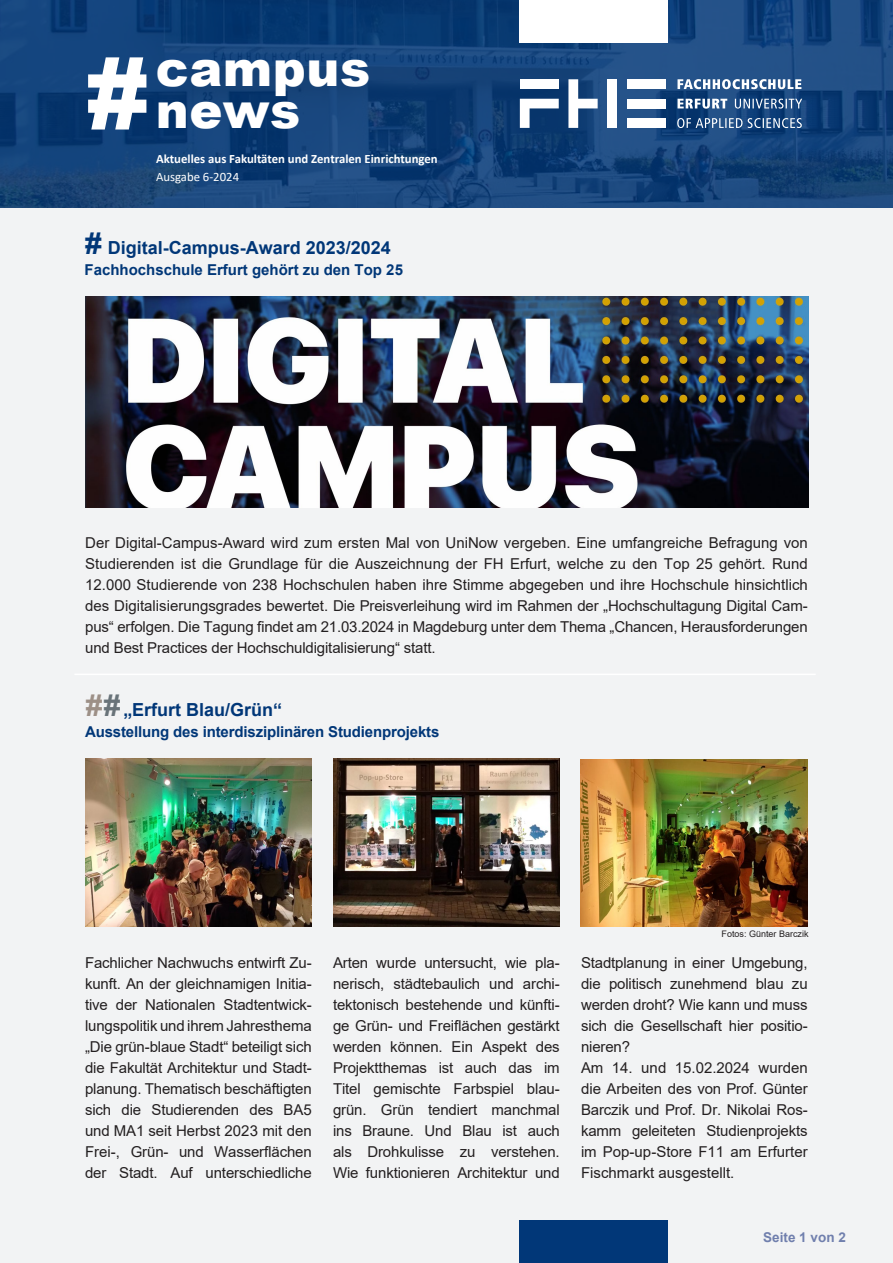
<style>
.page{position:relative;width:893px;height:1263px;background:#fff}
.page>*{position:absolute;margin:0;border:0;box-sizing:border-box;transform-origin:0 0}
.t1{font:900 97.5px "Arial";color:#fff}
.t2{font:900 49.5px "Arial";letter-spacing:.01em;color:#fff}
.t3{font:700 18px "Arial";color:#013778}
.t4{font:15px/21px "Arial";letter-spacing:-.01em;color:#231f20;text-align:justify}
.t5{font:700 15px "Arial";letter-spacing:-.01em;color:#013778}
.t6{font:700 13.5px "Arial";color:#707fad}
.t7{font:700 12.75px "Calibri";color:#fff}
.t8{font:12.75px "Calibri";color:#fff}
.t9{font:9px "Arial";color:#231f20}
.s1{font-size:30px}
.s2{font-size:30px;color:#9d9087}
.s3{font-size:30px;color:#697379}
</style>
<div class="page">
<svg style="left:0;top:0;width:893px;height:208px;background:#134279"></svg>
<div style="left:0;top:208px;width:893px;height:1055px;background:#f2f3f4"></div>
<div style="left:519px;top:0;width:149px;height:43px;background:#fff"></div>
<div style="left:519px;top:1220px;width:149px;height:43px;background:#013778"></div>
<div style="left:627px;top:99px;width:39px;height:9px;background:#fff"></div>
<div style="left:627px;top:79px;width:39px;height:10px;background:#fff"></div>
<div style="left:627px;top:118px;width:39px;height:10px;background:#fff"></div>
<div style="left:607px;top:79px;width:10px;height:49px;background:#fff"></div>
<svg style="left:568px;top:79px;width:30px;height:49px"></svg>
<div style="left:520px;top:79px;width:39px;height:10px;background:#fff"></div>
<svg style="left:520px;top:99px;width:39px;height:29px"></svg>
<svg style="left:677px;top:79px;width:124px;height:10px"></svg>
<svg style="left:677px;top:99px;width:125px;height:10px"></svg>
<svg style="left:677px;top:118px;width:125px;height:10px"></svg>
<hr style="left:74px;top:674px;width:742px;height:1px;background:#fff">
<img style="left:85px;top:759px;width:227px;height:167px">
<img style="left:333px;top:759px;width:227px;height:167px">
<img style="left:580px;top:759px;width:228px;height:167px">
<img style="left:85px;top:296px;width:723px;height:211px">
<p class="t1" style="left:85px;top:23px;width:66px">#</p>
<p class="t2" style="left:156px;top:33px;width:216px">campus</p>
<p class="t2" style="left:156px;top:75px;width:146px">news</p>
<p class="t7" style="left:156px;top:149px;width:283px">Aktuelles aus Fakultäten und Zentralen Einrichtungen</p>
<p class="t8" style="left:156px;top:168px;width:85px">Ausgabe 6-2024</p>
<p class="t3" style="left:85px;top:235px;width:307px"><span class="s1">#</span> Digital-Campus-Award 2023/2024</p>
<p class="t5" style="left:85px;top:259px;width:320px">Fachhochschule Erfurt gehört zu den Top 25</p>
<p class="t4" style="left:85px;top:532px;width:724px">Der Digital-Campus-Award wird zum ersten Mal von UniNow vergeben. Eine umfangreiche Befragung von Studierenden ist die Grundlage für die Auszeichnung der FH Erfurt, welche zu den Top 25 gehört. Rund 12.000 Studierende von 238 Hochschulen haben ihre Stimme abgegeben und ihre Hochschule hinsichtlich des Digitalisierungsgrades bewertet. Die Preisverleihung wird im Rahmen der „Hochschultagung Digital Cam&shy;pus“ erfolgen. Die Tagung findet am 21.03.2024 in Magdeburg unter dem Thema „Chancen, Herausforderungen und Best Practices der Hochschuldigitalisierung“ statt.</p>
<p class="t3" style="left:86px;top:697px;width:198px"><span class="s2">#</span><span class="s3">#</span> „Erfurt Blau/Grün“</p>
<p class="t5" style="left:85px;top:721px;width:356px">Ausstellung des interdisziplinären Studienprojekts</p>
<p class="t9" style="left:722px;top:927px;width:89px">Fotos: Günter Barczik</p>
<p class="t4" style="left:85px;top:952px;width:228px">Fachlicher Nachwuchs entwirft Zu&shy;kunft. An der gleichnamigen Initia&shy;tive der Nationalen Stadtentwick&shy;lungspolitik und ihrem Jahresthema „Die grün-blaue Stadt“ beteiligt sich die Fakultät Architektur und Stadt&shy;planung. Thematisch beschäftigten sich die Studierenden des BA5 und MA1 seit Herbst 2023 mit den Frei-, Grün- und Wasserflächen der Stadt. Auf unterschiedliche</p>
<p class="t4" style="left:333px;top:952px;width:228px">Arten wurde untersucht, wie pla&shy;nerisch, städtebaulich und archi&shy;tektonisch bestehende und künfti&shy;ge Grün- und Freiflächen gestärkt werden können. Ein Aspekt des Projektthemas ist auch das im Titel gemischte Farbspiel blau&shy;grün. Grün tendiert manchmal ins Braune. Und Blau ist auch als Drohkulisse zu verstehen.<br>Wie funktionieren Architektur und</p>
<p class="t4" style="left:581px;top:952px;width:228px">Stadtplanung in einer Umgebung, die politisch zunehmend blau zu werden droht? Wie kann und muss sich die Gesellschaft hier positio&shy;nieren?</p>
<p class="t4" style="left:581px;top:1057px;width:228px">Am 14. und 15.02.2024 wurden die Arbeiten des von Prof. Günter Barczik und Prof. Dr. Nikolai Ros&shy;kamm geleiteten Studienprojekts im Pop-up-Store F11 am Erfurter Fischmarkt ausgestellt.</p>
<p class="t6" style="left:763px;top:1227px;width:84px">Seite 1 von 2</p>
</div>
